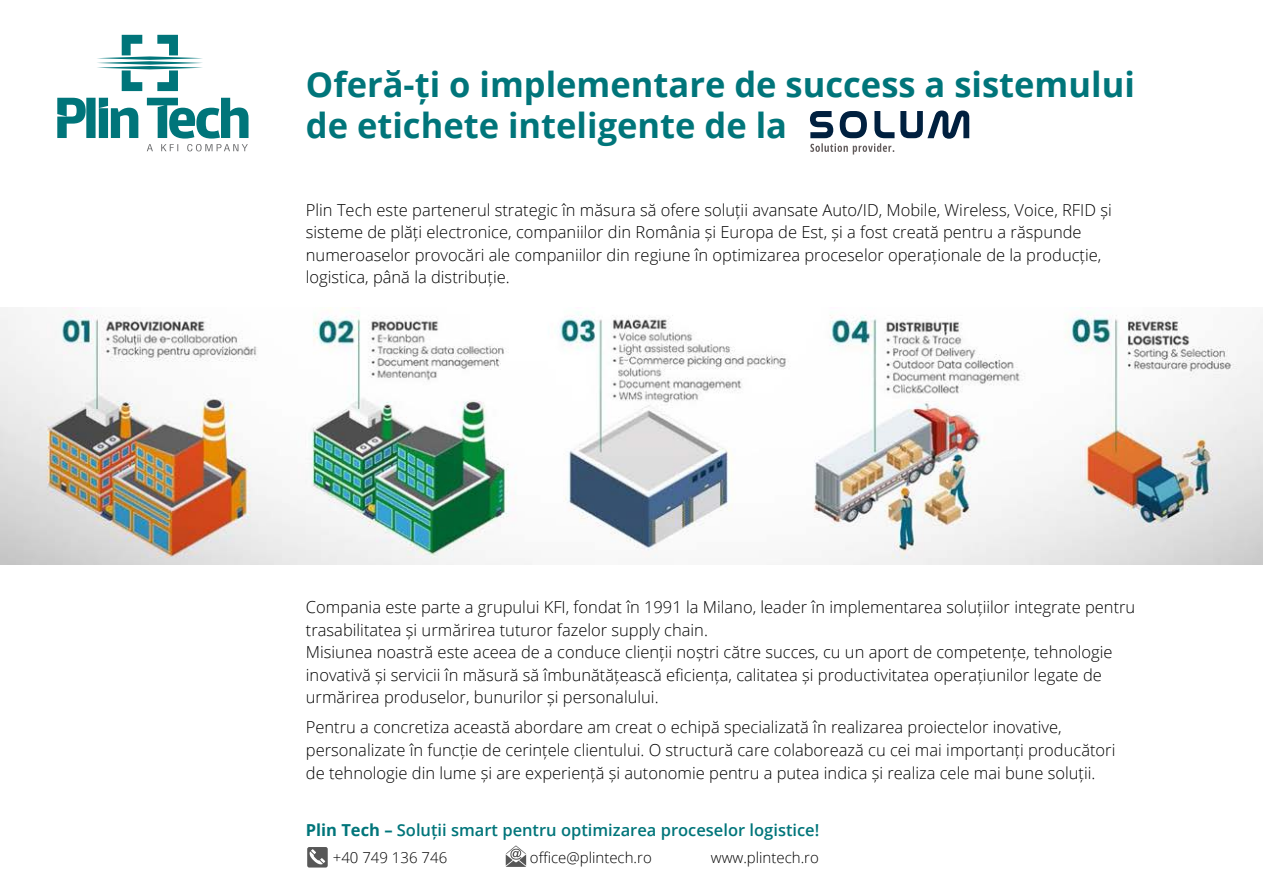
<style>
.page{position:relative;width:1263px;height:893px;background:#fff}
.page>*{position:absolute;margin:0;border:0;box-sizing:border-box;transform-origin:0 0}
.t1{font:700 34.5px/41.4px "Open Sans";color:#00757a}
.t2{font:300 16.5px/22.5px "Open Sans";color:#000}
.t3{font:600 16.5px "Open Sans";color:#00757a}
.t4{font:300 15px "Open Sans";color:#000}
.s1{font-weight:700}
</style>
<div class="page">
<img style="left:0;top:307px;width:1263px;height:257px">
<svg style="left:810px;top:111px;width:159px;height:44px"></svg>
<svg style="left:57px;top:35px;width:191px;height:116px"></svg>
<svg style="left:506px;top:845px;width:20px;height:22px"></svg>
<svg style="left:307px;top:847px;width:21px;height:20px"></svg>
<h1 class="t1" style="left:306px;top:63px;width:830px">Oferă-ți o implementare de success a sistemului de etichete inteligente de la</h1>
<p class="t2" style="left:306px;top:198px;width:807px">Plin Tech este partenerul strategic în măsura să ofere soluții avansate Auto/ID, Mobile, Wireless, Voice, RFID și sisteme de plăți electronice, companiilor din România și Europa de Est, și a fost creată pentru a răspunde numeroaselor provocări ale companiilor din regiune în optimizarea proceselor operaționale de la producție, logistica, până la distribuție.</p>
<p class="t2" style="left:306px;top:596px;width:831px">Compania este parte a grupului KFI, fondat în 1991 la Milano, leader în implementarea soluțiilor integrate pentru trasabilitatea și urmărirea tuturor fazelor supply chain.<br>Misiunea noastră este aceea de a conduce clienții noștri către succes, cu un aport de competențe, tehnologie inovativă și servicii în măsură să îmbunătățească eficiența, calitatea și productivitatea operațiunilor legate de urmărirea produselor, bunurilor și personalului.</p>
<p class="t2" style="left:306px;top:716px;width:811px">Pentru a concretiza această abordare am creat o echipă specializată în realizarea proiectelor inovative, personalizate în funcție de cerințele clientului. O structură care colaborează cu cei mai importanți producători de tehnologie din lume și are experiență și autonomie pentru a putea indica și realiza cele mai bune soluții.</p>
<p class="t3" style="left:306px;top:819px;width:515px"><span class="s1">Plin Tech –</span> Soluții smart pentru optimizarea proceselor logistice!</p>
<p class="t4" style="left:333px;top:847px;width:116px">+40 749 136 746</p>
<p class="t4" style="left:530px;top:847px;width:123px">office@plintech.ro</p>
<p class="t4" style="left:711px;top:847px;width:110px">www.plintech.ro</p>
</div>
